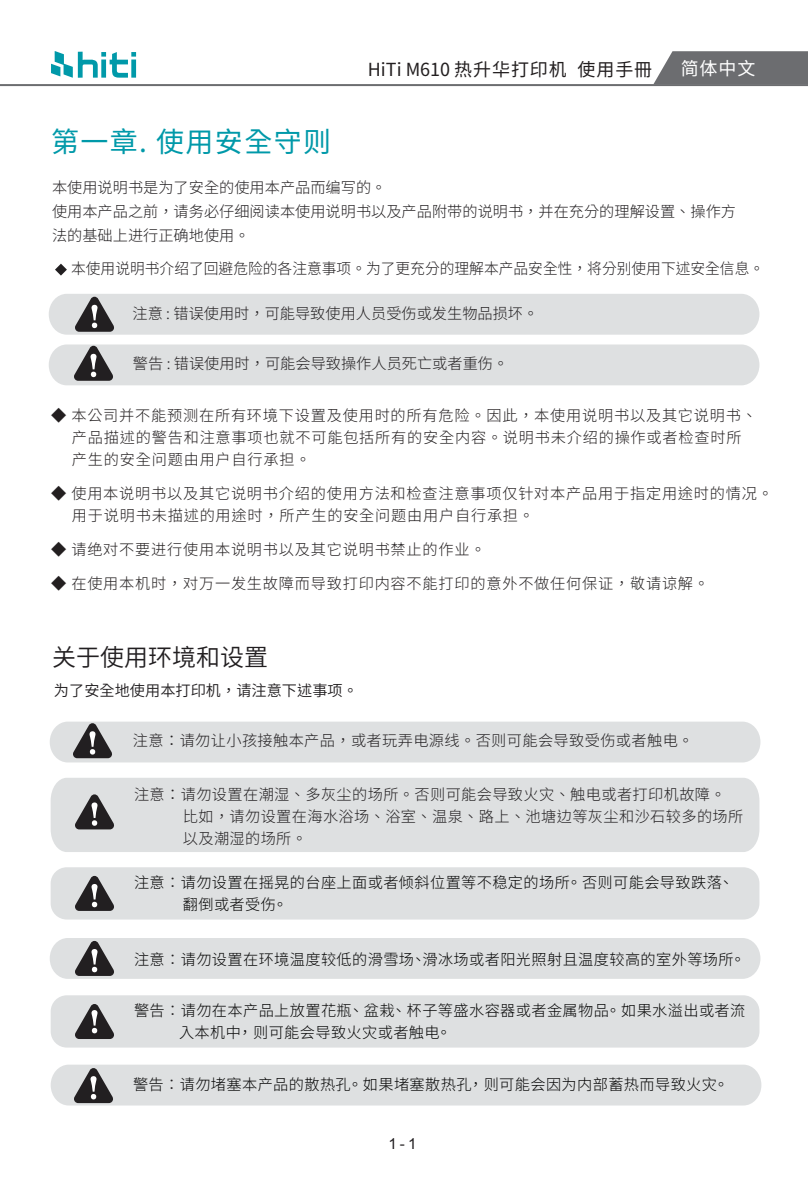
<style>
.page{position:relative;width:808px;height:1191px;background:#fff}
.page>*{position:absolute;margin:0;border:0;box-sizing:border-box;transform-origin:0 0}
.t1{font:28px "Noto Sans CJ Ktc";letter-spacing:.05em;color:#0099a9}
.t2{font:600 24px "Noto Sans CJ Ktc";color:#221f21}
.t3{font:18px "Noto Sans CJ Ktc";letter-spacing:.05em;color:#231f20}
.t4{font:18px "Noto Sans CJ Ktc";color:#fff}
.t5{font:300 15.2px/22px "Noto Sans CJ Ktc";letter-spacing:.05em;color:#231f20}
.t6{font:300 15.2px/22px "Noto Sans CJ Ktc";letter-spacing:.025em;color:#030303}
.t7{font:300 15.2px/24px "Noto Sans CJ Ktc";color:#221f21}
.t8{font:300 15.2px/22px "Noto Sans CJ Ktc";letter-spacing:.025em;color:#221f21}
.t9{font:600 15.2px "Noto Sans CJ Ktc";color:#221f21}
.t10{font:15.2px "Arial";color:#221f21}
.s1{color:#221f21}
</style>
<div class="page">
<div style="left:51px;top:995px;width:708px;height:52px;background:#dee0e1;border-radius:16px"></div>
<div style="left:51px;top:778px;width:708px;height:74px;background:#dee0e1"></div>
<div style="left:49px;top:294px;width:710px;height:41px;background:#dee0e1"></div>
<div style="left:50px;top:721px;width:710px;height:41px;background:#dee0e1"></div>
<svg style="left:75px;top:794px;width:39px;height:35px"></svg>
<div style="left:51px;top:867px;width:708px;height:52px;background:#dee0e1;border-radius:16px"></div>
<svg style="left:75px;top:876px;width:39px;height:35px"></svg>
<div style="left:49px;top:344px;width:710px;height:41px;background:#dee0e1"></div>
<div style="left:50px;top:938px;width:710px;height:40px;background:#dee0e1"></div>
<svg style="left:75px;top:1004px;width:39px;height:35px"></svg>
<div style="left:51px;top:1064px;width:710px;height:41px;background:#dee0e1"></div>
<svg style="left:55px;top:264px;width:12px;height:11px"></svg>
<hr style="left:0;top:84px;width:808px;height:2px;background:#6c6d70">
<svg style="left:51px;top:51px;width:85px;height:27px"></svg>
<svg style="left:653px;top:51px;width:155px;height:33px;background:#76777a"></svg>
<h1 class="t1" style="left:51px;top:126px;width:282px">第一章. 使用安全守则</h1>
<p class="t3" style="left:368px;top:59px;width:286px">HiTi M610 热升华打印机 使用手冊</p>
<p class="t4" style="left:681px;top:58px;width:76px">简体中文</p>
<p class="t7" style="left:52px;top:176px;width:685px">本使用说明书是为了安全的使用本产品而编写的。<br>使用本产品之前，请务必仔细阅读本使用说明书以及产品附带的说明书，并在充分的理解设置、操作方法的基础上进行正确地使用。</p>
<p class="t7" style="left:71px;top:257px;width:694px">本使用说明书介绍了回避危险的各注意事项。为了更充分的理解本产品安全性，将分别使用下述安全信息。</p>
<p class="t7" style="left:133px;top:302px;width:407px">注意 : 错误使用时，可能导致使用人员受伤或发生物品损坏。</p>
<p class="t7" style="left:133px;top:352px;width:377px">警告 : 错误使用时，可能会导致操作人员死亡或者重伤。</p>
<p class="t5" style="left:72px;top:404px;width:686px;text-indent:-21px">◆ 本公司并不能预测在所有环境下设置及使用时的所有危险。因此，本使用说明书以及其它说明书、产品描述的警告和注意事项也就不可能包括所有的安全内容。说明书未介绍的操作或者检查时所产生的安全问题由用户自行承担。</p>
<p class="t5" style="left:72px;top:482px;width:702px;text-indent:-21px">◆ 使用本说明书以及其它说明书介绍的使用方法和检查注意事项仅针对本产品用于指定用途时的情况。用于说明书未描述的用途时，所产生的安全问题由用户自行承担。</p>
<p class="t5" style="left:51px;top:538px;width:436px">◆ 请绝对不要进行使用本说明书以及其它说明书禁止的作业。</p>
<p class="t5" style="left:51px;top:572px;width:659px">◆ 在使用本机时，对万一发生故障而导致打印内容不能打印的意外不做任何保证，敬请谅解。</p>
<h2 class="t2" style="left:52px;top:643px;width:217px">关于使用环境和设置</h2>
<p class="t9" style="left:54px;top:681px;width:305px">为了安全地使用本打印机，请注意下述事项。</p>
<p class="t8" style="left:133px;top:729px;width:562px">注意：请勿让小孩接触本产品，或者玩弄电源线。否则可能会导致受伤或者触电。</p>
<p class="t8" style="left:183px;top:784px;width:562px;text-indent:-49px">注意：请勿设置在潮湿、多灰尘的场所。否则可能会导致火灾、触电或者打印机故障。比如，请勿设置在海水浴场、浴室、温泉、路上、池塘边等灰尘和沙石较多的场所以及潮湿的场所。</p>
<p class="t6" style="left:183px;top:872px;width:552px;text-indent:-49px">注意<span class="s1">：</span>请勿设置在摇晃的台座上面或者倾斜位置等不稳定的场所。 否则可能会导致跌落、翻倒或者受伤。</p>
<p class="t6" style="left:134px;top:949px;width:613px">注意<span class="s1">：</span>请勿设置在环境温度较低的滑雪场、滑冰场或者阳光照射且温度较高的室外等场所。</p>
<p class="t6" style="left:179px;top:1000px;width:568px;text-indent:-45px">警告<span class="s1">：</span>请勿在本产品上放置花瓶、 盆栽、 杯子等盛水容器或者金属物品。 如果水溢出或者流入本机中， 则可能会导致火灾或者触电。</p>
<p class="t6" style="left:133px;top:1074px;width:597px">警告<span class="s1">：</span>请勿堵塞本产品的散热孔。 如果堵塞散热孔， 则可能会因为内部蓄热而导致火灾。</p>
<p class="t10" style="left:388px;top:1133px;width:30px">1-1</p>
</div>
